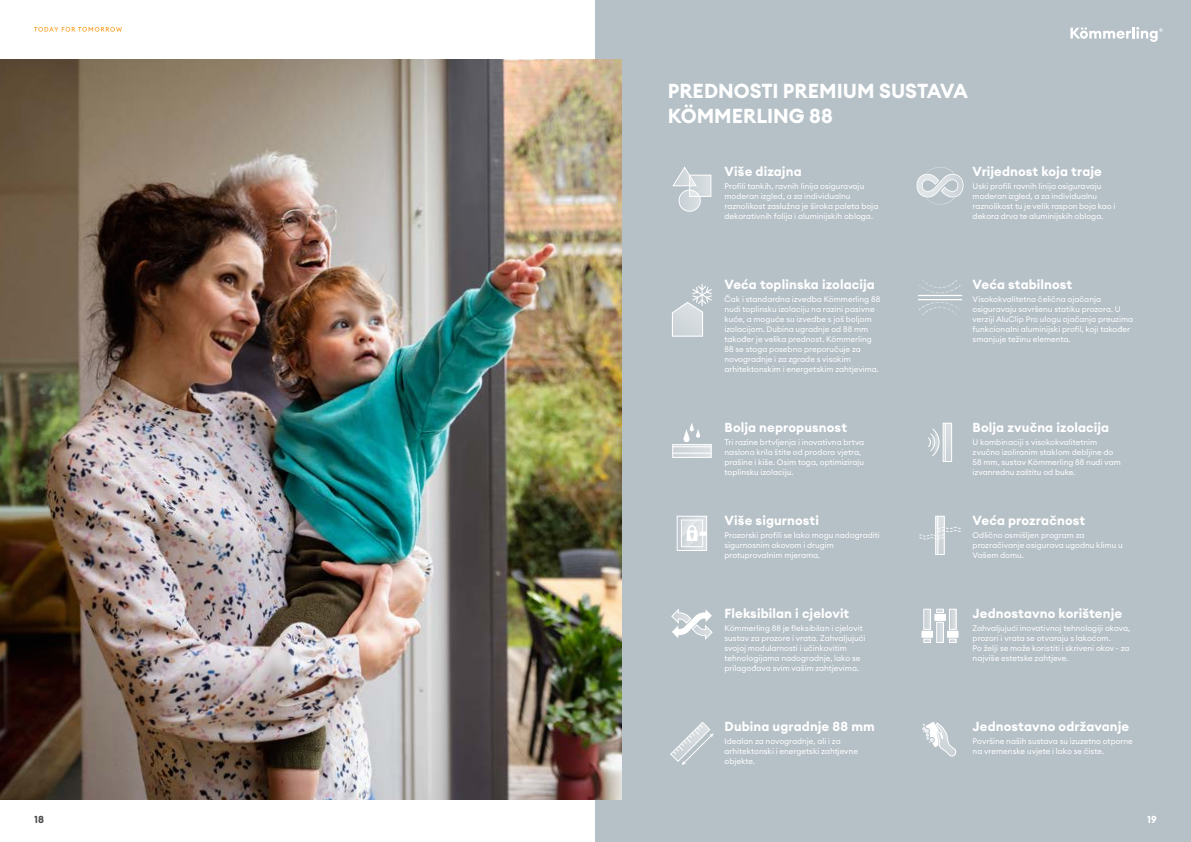
<style>
.page{position:relative;width:1191px;height:842px;background:#fff}
.page>*{position:absolute;margin:0;border:0;box-sizing:border-box;transform-origin:0 0}
.t1{font:700 20px/25.5px "Euclid Circular A";color:#fff}
.t2{font:700 13px "Euclid Circular A";letter-spacing:.01em;color:#fff}
.t3{font:700 10px "Euclid Circular A";color:#4d4d4f}
.t4{font:700 10px "Euclid Circular A";color:#fff}
.t5{font:8px/10px "Euclid Circular A";color:#fff}
</style>
<div class="page">
<div style="left:595px;top:0;width:596px;height:842px;background:#b5c0c7"></div>
<img style="left:0;top:60px;width:621px;height:739px">
<svg style="left:916px;top:167px;width:47px;height:38px"></svg>
<div style="left:689px;top:175px;width:22px;height:21px;background:#d4dade"></div>
<div style="left:689px;top:175px;width:22px;height:22px;border:1px solid #fff"></div>
<svg style="left:672px;top:167px;width:25px;height:20px"></svg>
<svg style="left:680px;top:190px;width:20px;height:20px"></svg>
<div style="left:678px;top:190px;width:22px;height:22px;border:1px solid #fff;border-radius:50%"></div>
<svg style="left:671px;top:609px;width:41px;height:31px"></svg>
<hr style="left:918px;top:295px;width:44px;height:1px;background:#fff">
<svg style="left:919px;top:280px;width:41px;height:13px"></svg>
<svg style="left:919px;top:302px;width:41px;height:13px"></svg>
<hr style="left:918px;top:299px;width:44px;height:1px;background:#fff">
<svg style="left:922px;top:722px;width:35px;height:35px"></svg>
<div style="left:949px;top:609px;width:7px;height:20px;background:#d0d7db"></div>
<div style="left:949px;top:609px;width:7px;height:21px;border:1px solid #fff"></div>
<svg style="left:949px;top:639px;width:7px;height:4px"></svg>
<div style="left:947px;top:631px;width:11px;height:7px;background:#fff"></div>
<div style="left:924px;top:609px;width:6px;height:20px;background:#cfd6db"></div>
<div style="left:923px;top:609px;width:8px;height:21px;border:1px solid #fff"></div>
<svg style="left:923px;top:639px;width:8px;height:4px"></svg>
<div style="left:921px;top:631px;width:12px;height:7px;background:#fff"></div>
<div style="left:936px;top:622px;width:7px;height:20px;background:#d0d7db"></div>
<div style="left:936px;top:622px;width:8px;height:21px;border:1px solid #fff"></div>
<svg style="left:936px;top:609px;width:8px;height:4px"></svg>
<div style="left:934px;top:614px;width:12px;height:7px;background:#fff"></div>
<svg style="left:670px;top:722px;width:43px;height:43px"></svg>
<svg style="left:680px;top:518px;width:25px;height:31px"></svg>
<div style="left:677px;top:516px;width:30px;height:35px;border:1px solid #fff"></div>
<svg style="left:681px;top:520px;width:26px;height:27px"></svg>
<svg style="left:945px;top:425px;width:5px;height:35px"></svg>
<div style="left:942px;top:423px;width:10px;height:39px;border:1px solid #fff"></div>
<hr style="left:944px;top:423px;width:1px;height:38px;background:#fff">
<svg style="left:928px;top:428px;width:12px;height:28px"></svg>
<svg style="left:938px;top:518px;width:4px;height:35px"></svg>
<div style="left:935px;top:516px;width:9px;height:39px;border:1px solid #fff"></div>
<hr style="left:937px;top:516px;width:1px;height:38px;background:#fff">
<svg style="left:919px;top:527px;width:41px;height:12px"></svg>
<svg style="left:674px;top:447px;width:35px;height:9px"></svg>
<div style="left:672px;top:444px;width:39px;height:14px;border:1px solid #fff"></div>
<hr style="left:673px;top:446px;width:38px;height:1px;background:#fff">
<hr style="left:673px;top:453px;width:38px;height:1px;background:#fff">
<svg style="left:683px;top:423px;width:17px;height:19px"></svg>
<svg style="left:672px;top:284px;width:40px;height:53px"></svg>
<svg style="left:34px;top:27px;width:88px;height:5px"></svg>
<svg style="left:1070px;top:27px;width:92px;height:15px"></svg>
<h1 class="t1" style="left:668px;top:78px;width:302px">PREDNOSTI PREMIUM SUSTAVA<br>KÖMMERLING 88</h1>
<h2 class="t2" style="left:724px;top:163px;width:79px">Više dizajna</h2>
<p class="t5" style="left:724px;top:181px;width:155px">Profili tankih, ravnih linija osiguravaju moderan izgled, a za individualnu raznolikost zaslužna je široka paleta boja dekorativnih folija i aluminijskih obloga.</p>
<h2 class="t2" style="left:724px;top:276px;width:152px">Veća toplinska izolacija</h2>
<p class="t5" style="left:724px;top:294px;width:157px">Čak i standardna izvedba Kömmerling 88 nudi toplinsku izolaciju na razini pasivne kuće, a moguće su izvedbe s još boljom izolacijom. Dubina ugradnje od 88 mm također je velika prednost. Kömmerling 88 se stoga posebno preporučuje za novogradnje i za zgrade s visokim arhitektonskim i energetskim zahtjevima.</p>
<h2 class="t2" style="left:724px;top:419px;width:124px">Bolja nepropusnost</h2>
<p class="t5" style="left:724px;top:437px;width:141px">Tri razine brtvljenja i inovativna brtva naslona krila štite od prodora vjetra, prašine i kiše. Osim toga, optimiziraju toplinsku izolaciju.</p>
<h2 class="t2" style="left:724px;top:512px;width:96px">Više sigurnosti</h2>
<p class="t5" style="left:724px;top:530px;width:157px">Prozorski profili se lako mogu nadograditi sigurnosnim okovom i drugim protuprovalnim mjerama.</p>
<h2 class="t2" style="left:724px;top:605px;width:126px">Fleksibilan i cjelovit</h2>
<p class="t5" style="left:724px;top:623px;width:142px">Kömmerling 88 je fleksibilan i cjelovit sustav za prozore i vrata. Zahvaljujući svojoj modularnosti i učinkovitim tehnologijama nadogradnje, lako se prilagođava svim vašim zahtjevima.</p>
<h2 class="t2" style="left:724px;top:718px;width:152px">Dubina ugradnje 88 mm</h2>
<p class="t5" style="left:724px;top:736px;width:135px">Idealan za novogradnje, ali i za arhitektonski i energetski zahtjevne objekte.</p>
<h2 class="t2" style="left:972px;top:163px;width:131px">Vrijednost koja traje</h2>
<p class="t5" style="left:972px;top:181px;width:144px">Uski profili ravnih linija osiguravaju moderan izgled, a za individualnu raznolikost tu je velik raspon boja kao i dekora drva te aluminijskih obloga.</p>
<h2 class="t2" style="left:972px;top:276px;width:101px">Veća stabilnost</h2>
<p class="t5" style="left:972px;top:294px;width:162px">Visokokvalitetna čelična ojačanja osiguravaju savršenu statiku prozora. U verziji AluClip Pro ulogu ojačanja preuzima funkcionalni aluminijski profil, koji također smanjuje težinu elementa.</p>
<h2 class="t2" style="left:972px;top:419px;width:138px">Bolja zvučna izolacija</h2>
<p class="t5" style="left:972px;top:437px;width:150px">U kombinaciji s visokokvalitetnim zvučno izoliranim staklom debljine do 58 mm, sustav Kömmerling 88 nudi vam izvanrednu zaštitu od buke.</p>
<h2 class="t2" style="left:972px;top:512px;width:114px">Veća prozračnost</h2>
<p class="t5" style="left:972px;top:530px;width:152px">Odlično osmišljen program za prozračivanje osigurava ugodnu klimu u<br>Vašem domu.</p>
<h2 class="t2" style="left:972px;top:605px;width:151px">Jednostavno korištenje</h2>
<p class="t5" style="left:972px;top:623px;width:159px">Zahvaljujući inovativnoj tehnologiji okova, prozori i vrata se otvaraju s lakoćom.<br>Po želji se može koristiti i skriveni okov - za najviše estetske zahtjeve.</p>
<h2 class="t2" style="left:972px;top:718px;width:158px">Jednostavno održavanje</h2>
<p class="t5" style="left:972px;top:736px;width:162px">Površine naših sustava su izuzetno otporne na vremenske uvjete i lako se čiste.</p>
<p class="t3" style="left:34px;top:813px;width:11px">18</p>
<p class="t4" style="left:1147px;top:813px;width:11px">19</p>
</div>
